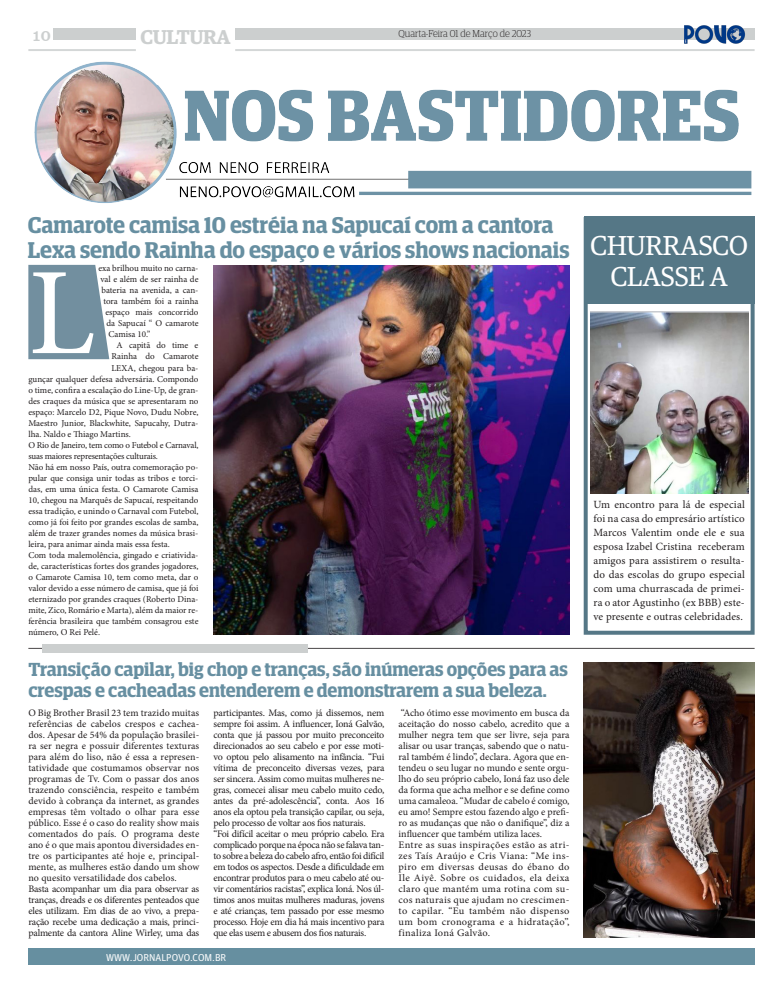
<style>
.page{position:relative;width:783px;height:993px;background:#fff}
.page>*{position:absolute;margin:0;border:0;box-sizing:border-box;transform-origin:0 0}
.t1{font:124px "Minion Pro";color:#fff}
.t2{font:27.3px/31px "Guardian Egyptian";color:#fff;text-align:center}
.t3{font:600 22.8px/24.9px "Guardian Egyptian Display";color:#678fa1}
.t4{font:600 20px "Guardian Egyptian";letter-spacing:-.02em;color:#cccfcf}
.t5{font:600 18.9px/21px "Guardian Egyptian Display";color:#678fa1}
.t6{font:16px "Clarendon BT";color:#cccfcf}
.t7{font:11px/14px "Minion Pro";letter-spacing:.005em;color:#231f20;text-align:justify}
.t8{font:10px/11px "Minion Pro";letter-spacing:-.01em;color:#231f20;text-align:justify}
.t9{font:10px/11px "Minion Pro";letter-spacing:-.01em;color:#231f20;text-align:justify;scale:1.04 1}
.t10{font:300 10px "Guardian Egyptian Display";color:#231f20}
.t11{font:10px "Guardian Agate Sans G1 D Regular";color:#fff}
.t12{font:9px/11px "Minion Pro";letter-spacing:-.005em;color:#231f20;text-align:justify}
.t13{font:9px/11px "Minion Pro";letter-spacing:-.025em;color:#231f20}
</style>
<div class="page">
<div style="left:28px;top:947px;width:726px;height:17px;background:#668fa0"></div>
<div style="left:235px;top:28px;width:519px;height:12px;background:#cccfcf"></div>
<div style="left:54px;top:28px;width:82px;height:12px;background:#cccfcf"></div>
<hr style="left:28px;top:49px;width:108px;height:2px;background:#cccfcf">
<hr style="left:235px;top:49px;width:519px;height:2px;background:#cccfcf">
<hr style="left:28px;top:647px;width:726px;height:1px;background:#231f20">
<div style="left:43px;top:644px;width:265px;height:8px;background:#cccfcf"></div>
<img style="left:34px;top:61px;width:718px;height:142px">
<svg style="left:28px;top:265px;width:81px;height:94px;background:#7e98a7"></svg>
<div style="left:583px;top:216px;width:171px;height:87px;background:#557786"></div>
<div style="left:583px;top:217px;width:171px;height:417px;border:4px solid #557786"></div>
<img style="left:213px;top:265px;width:356px;height:369px">
<img style="left:583px;top:662px;width:171px;height:274px">
<img style="left:590px;top:311px;width:158px;height:182px">
<img style="left:684px;top:25px;width:61px;height:19px">
<h3 class="t6" style="left:31px;top:25px;width:21px">10</h3>
<p class="t10" style="left:398px;top:28px;width:134px">Quarta-Feira 01 de Março de 2023</p>
<h3 class="t4" style="left:140px;top:22px;width:92px">CULTURA</h3>
<p class="t3" style="left:28px;top:212px;width:543px">Camarote camisa 10 estréia na Sapucaí com a cantora<br>Lexa sendo Rainha do espaço e vários shows nacionais</p>
<p class="t12" style="left:98px;top:263px;width:102px">exa brilhou muito no carna-</p>
<p class="t12" style="left:100px;top:274px;width:100px">val e além de ser rainha de</p>
<p class="t12" style="left:101px;top:285px;width:99px">bateria na avenida, a can-</p>
<p class="t12" style="left:103px;top:296px;width:97px">tora também foi a rainha</p>
<p class="t12" style="left:105px;top:307px;width:94px">espaço mais concorrido</p>
<p class="t12" style="left:106px;top:318px;width:94px">da Sapucaí “ O camarote</p>
<p class="t12" style="left:108px;top:329px;width:44px">Camisa 10.”</p>
<p class="t12" style="left:117px;top:340px;width:83px">A capitã do time e</p>
<p class="t12" style="left:111px;top:351px;width:88px">Rainha do Camarote</p>
<p class="t12" style="left:111px;top:362px;width:89px">LEXA, chegou para ba-</p>
<p class="t12" style="left:28px;top:373px;width:171px">gunçar qualquer defesa adversária. Compondo</p>
<p class="t12" style="left:28px;top:384px;width:172px">o time, confira a escalação do Line-Up, de gran-</p>
<p class="t12" style="left:28px;top:395px;width:172px">des craques da música que se apresentaram no</p>
<p class="t12" style="left:28px;top:406px;width:172px">espaço: Marcelo D2, Pique Novo, Dudu Nobre,</p>
<p class="t12" style="left:28px;top:417px;width:172px">Maestro Junior, Blackwhite, Sapucahy, Dutra-</p>
<p class="t12" style="left:28px;top:428px;width:104px">lha. Naldo e Thiago Martins.</p>
<p class="t13" style="left:28px;top:439px;width:171px">O Rio de Janeiro, tem como o Futebol e Carnaval, suas maiores representações culturais.</p>
<p class="t12" style="left:28px;top:461px;width:172px">Não há em nosso País, outra comemoração po&shy;pular que consiga unir todas as tribos e torci&shy;das, em uma única festa. O Camarote Camisa 10, chegou na Marquês de Sapucaí, respeitando essa tradição, e unindo o Carnaval com Futebol, como já foi feito por grandes escolas de samba, além de trazer grandes nomes da música brasi&shy;leira, para animar ainda mais essa festa.</p>
<p class="t12" style="left:28px;top:549px;width:172px">Com toda malemolência, gingado e criativida&shy;de, características fortes dos grandes jogadores, o Camarote Camisa 10, tem como meta, dar o valor devido a esse número de camisa, que já foi eternizado por grandes craques (Roberto Dina&shy;mite, Zico, Romário e Marta), além da maior re&shy;ferência brasileira que também consagrou este número, O Rei Pelé.</p>
<p class="t5" style="left:28px;top:659px;width:541px">Transição capilar, big chop e tranças, são inúmeras opções para as crespas e cacheadas entenderem e demonstrarem a sua beleza.</p>
<p class="t8" style="left:28px;top:706px;width:172px">O Big Brother Brasil 23 tem trazido muitas referências de cabelos crespos e cachea&shy;dos. Apesar de 54% da população brasilei&shy;ra ser negra e possuir diferentes texturas para além do liso, não é essa a represen&shy;tatividade que costumamos observar nos programas de Tv. Com o passar dos anos trazendo consciência, respeito e também devido à cobrança da internet, as grandes empresas têm voltado o olhar para esse público. Esse é o caso do reality show mais comentados do país. O programa deste ano é o que mais apontou diversidades en&shy;tre os participantes até hoje e, principal&shy;mente, as mulheres estão dando um show no quesito versatilidade dos cabelos.</p>
<p class="t8" style="left:28px;top:882px;width:172px">Basta acompanhar um dia para observar as tranças, dreads e os diferentes penteados que eles utilizam. Em dias de ao vivo, a prepa&shy;ração recebe uma dedicação a mais, princi&shy;palmente da cantora Aline Wirley, uma das</p>
<p class="t1" style="left:28px;top:230px;width:68px">L</p>
<p class="t8" style="left:398px;top:706px;width:172px">“Acho ótimo esse movimento em busca da aceitação do nosso cabelo, acredito que a mulher negra tem que ser livre, seja para alisar ou usar tranças, sabendo que o natu&shy;ral também é lindo”, declara. Agora que en&shy;tendeu o seu lugar no mundo e sente orgu&shy;lho do seu próprio cabelo, Ioná faz uso dele da forma que acha melhor e se define como uma camaleoa. “Mudar de cabelo é comigo, eu amo! Sempre estou fazendo algo e prefi&shy;ro as mudanças que não o danifique”, diz a influencer que também utiliza laces.</p>
<p class="t9" style="left:398px;top:838px;width:166px">Entre as suas inspirações estão as atri&shy;zes Taís Araújo e Cris Viana: “Me ins&shy;piro em diversas deusas do ébano do Ile Aiyê. Sobre os cuidados, ela deixa claro que mantém uma rotina com su&shy;cos naturais que ajudam no crescimen&shy;to capilar. “Eu também não dispenso um bom cronograma e a hidratação”, finaliza Ioná Galvão.</p>
<p class="t8" style="left:213px;top:706px;width:172px">participantes. Mas, como já dissemos, nem sempre foi assim. A influencer, Ioná Galvão, conta que já passou por muito preconceito direcionados ao seu cabelo e por esse moti&shy;vo optou pelo alisamento na infância. “Fui vítima de preconceito diversas vezes, para ser sincera. Assim como muitas mulheres ne&shy;gras, comecei alisar meu cabelo muito cedo, antes da pré-adolescência”, conta. Aos 16 anos ela optou pela transição capilar, ou seja, pelo processo de voltar aos fios naturais.</p>
<p class="t8" style="left:213px;top:827px;width:172px">“Foi difícil aceitar o meu próprio cabelo. Era complicado porque na época não se falava tan&shy;to sobre a beleza do cabelo afro, então foi difícil em todos os aspectos. Desde a dificuldade em encontrar produtos para o meu cabelo até ou&shy;vir comentários racistas”, explica Ioná. Nos úl&shy;timos anos muitas mulheres maduras, jovens e até crianças, tem passado por esse mesmo processo. Hoje em dia há mais incentivo para que elas usem e abusem dos fios naturais.</p>
<p class="t11" style="left:106px;top:949px;width:122px">WWW.JORNALPOVO.COM.BR</p>
<p class="t2" style="left:590px;top:228px;width:159px">CHURRASCO<br>CLASSE A</p>
<p class="t7" style="left:593px;top:497px;width:153px">Um encontro para lá de especial foi na casa do empresário artístico Marcos Valentim onde ele e sua esposa Izabel Cristina receberam amigos para assistirem o resulta&shy;do das escolas do grupo especial com uma churrascada de primei&shy;ra o ator Agustinho (ex BBB) este&shy;ve presente e outras celebridades.</p>
</div>
